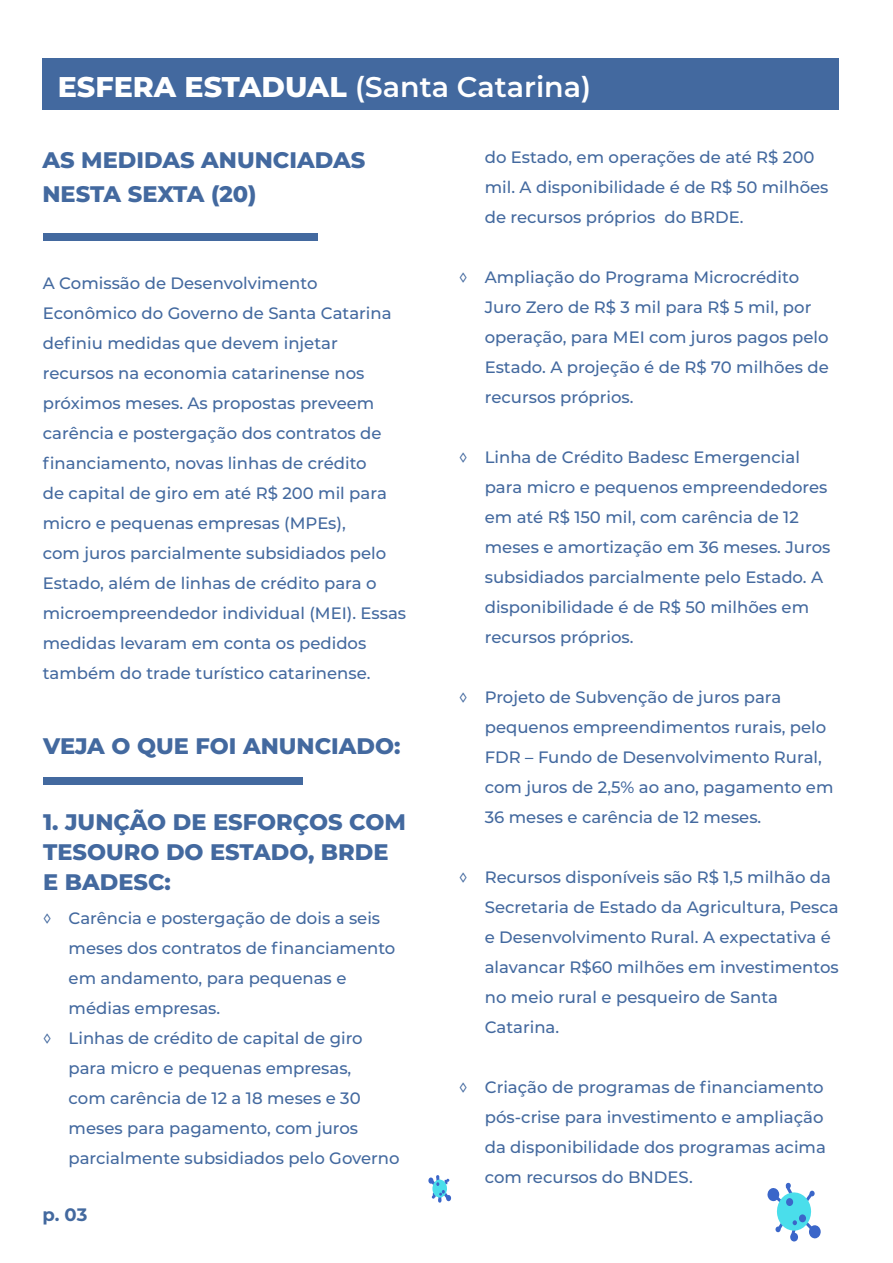
<style>
.page{position:relative;width:893px;height:1263px;background:#fff}
.page>*{position:absolute;margin:0;border:0;box-sizing:border-box;transform-origin:0 0}
.t1{font:600 28.5px "Montserrat";color:#fff}
.t2{font:800 22.5px/30px "Montserrat";color:#43699f}
.t3{font:700 18px "Montserrat";color:#43699f}
.t4{font:500 16.5px/30px "Montserrat";color:#43699f}
.s1{font-weight:800}
</style>
<div class="page">
<div style="left:43px;top:58px;width:796px;height:52px;background:#43699f"></div>
<div style="left:43px;top:234px;width:274px;height:7px;background:#43699f"></div>
<div style="left:43px;top:777px;width:260px;height:8px;background:#43699f"></div>
<svg style="left:809px;top:1225px;width:12px;height:14px"></svg>
<svg style="left:767px;top:1182px;width:52px;height:60px"></svg>
<svg style="left:428px;top:1175px;width:24px;height:28px"></svg>
<h1 class="t1" style="left:58px;top:67px;width:535px"><span class="s1">ESFERA ESTADUAL</span> (Santa Catarina)</h1>
<h2 class="t2" style="left:43px;top:143px;width:324px;line-height:33px">AS MEDIDAS ANUNCIADAS<br>NESTA SEXTA (20)</h2>
<p class="t4" style="left:43px;top:268px;width:365px">A Comissão de Desenvolvimento Econômico do Governo de Santa Catarina definiu medidas que devem injetar recursos na economia catarinense nos próximos meses. As propostas preveem carência e postergação dos contratos de financiamento, novas linhas de crédito<br>de capital de giro em até R$ 200 mil para micro e pequenas empresas (MPEs),<br>com juros parcialmente subsidiados pelo Estado, além de linhas de crédito para o microempreendedor individual (MEI). Essas medidas levaram em conta os pedidos também do trade turístico catarinense.</p>
<h2 class="t2" style="left:43px;top:729px;width:359px">VEJA O QUE FOI ANUNCIADO:</h2>
<h2 class="t2" style="left:43px;top:806px;width:364px">1. JUNÇÃO DE ESFORÇOS COM<br>TESOURO DO ESTADO, BRDE<br>E BADESC:</h2>
<p class="t4" style="left:43px;top:902px;width:339px">◊ Carência e postergação de dois a seis</p>
<p class="t4" style="left:69px;top:932px;width:328px">meses dos contratos de financiamento</p>
<p class="t4" style="left:69px;top:962px;width:279px">em andamento, para pequenas e</p>
<p class="t4" style="left:69px;top:992px;width:153px">médias empresas.</p>
<p class="t4" style="left:43px;top:1022px;width:321px">◊ Linhas de crédito de capital de giro</p>
<p class="t4" style="left:69px;top:1052px;width:284px">para micro e pequenas empresas,</p>
<p class="t4" style="left:69px;top:1082px;width:294px">com carência de 12 a 18 meses e 30</p>
<p class="t4" style="left:69px;top:1112px;width:291px">meses para pagamento, com juros</p>
<p class="t4" style="left:69px;top:1142px;width:333px">parcialmente subsidiados pelo Governo</p>
<p class="t3" style="left:43px;top:1201px;width:46px">p. 03</p>
<p class="t4" style="left:485px;top:141px;width:345px">do Estado, em operações de até R$ 200 mil. A disponibilidade é de R$ 50 milhões de recursos próprios do BRDE.</p>
<p class="t4" style="left:485px;top:261px;width:346px;text-indent:-26px">◊ Ampliação do Programa Microcrédito Juro Zero de R$ 3 mil para R$ 5 mil, por operação, para MEI com juros pagos pelo Estado. A projeção é de R$ 70 milhões de recursos próprios.</p>
<p class="t4" style="left:485px;top:441px;width:347px;text-indent:-26px">◊ Linha de Crédito Badesc Emergencial para micro e pequenos empreendedores em até R$ 150 mil, com carência de 12 meses e amortização em 36 meses. Juros subsidiados parcialmente pelo Estado. A disponibilidade é de R$ 50 milhões em recursos próprios.</p>
<p class="t4" style="left:485px;top:681px;width:350px;text-indent:-26px">◊ Projeto de Subvenção de juros para pequenos empreendimentos rurais, pelo FDR – Fundo de Desenvolvimento Rural, com juros de 2,5% ao ano, pagamento em 36 meses e carência de 12 meses.</p>
<p class="t4" style="left:485px;top:861px;width:356px;text-indent:-26px">◊ Recursos disponíveis são R$ 1,5 milhão da Secretaria de Estado da Agricultura, Pesca e Desenvolvimento Rural. A expectativa é alavancar R$60 milhões em investimentos no meio rural e pesqueiro de Santa Catarina.</p>
<p class="t4" style="left:485px;top:1071px;width:343px;text-indent:-26px">◊ Criação de programas de financiamento pós-crise para investimento e ampliação da disponibilidade dos programas acima com recursos do BNDES.</p>
</div>
